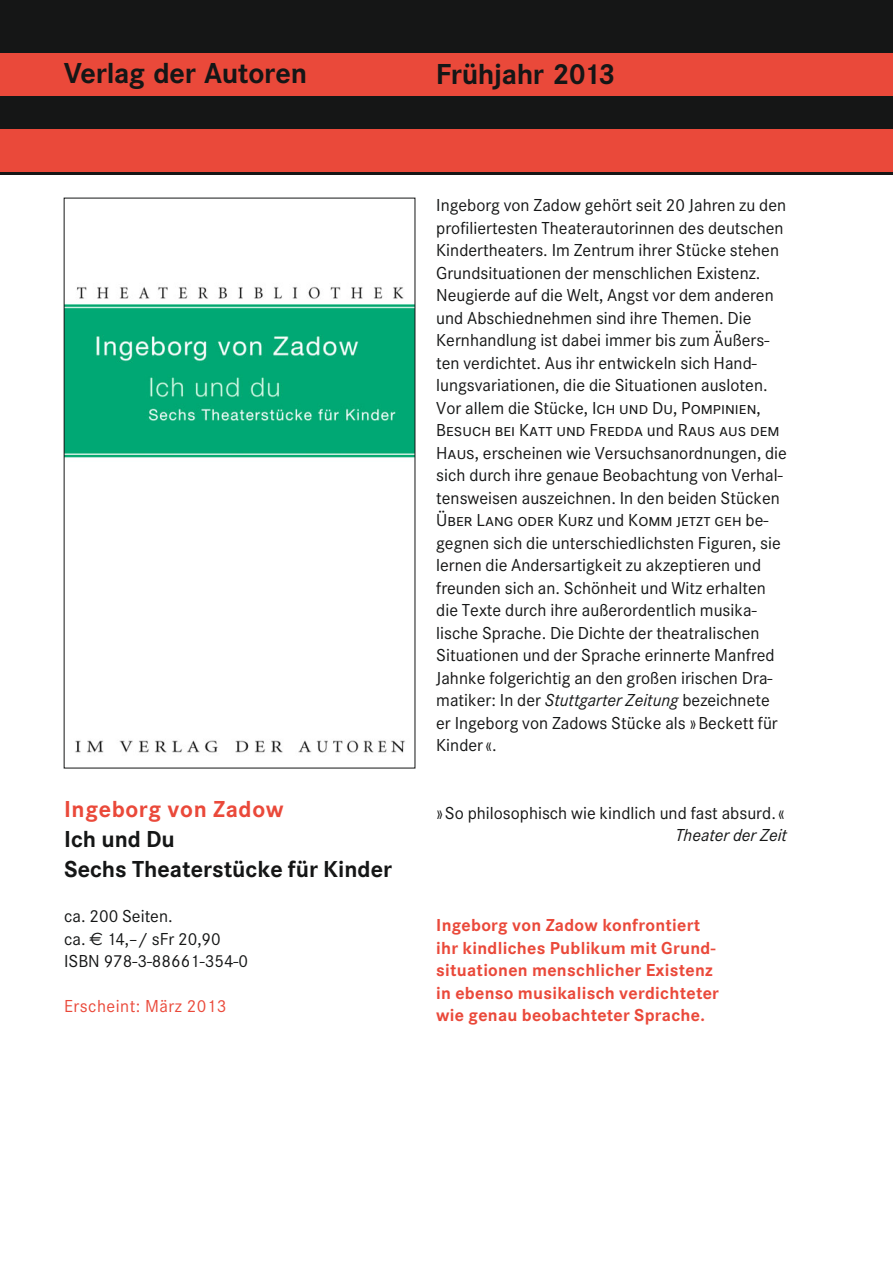
<style>
.page{position:relative;width:893px;height:1263px;background:#fff}
.page>*{position:absolute;margin:0;border:0;box-sizing:border-box;transform-origin:0 0}
.t1{font:700 30px "Corporate S";letter-spacing:-.01em;color:#151616}
.t2{font:700 24px/30px "Corporate S";color:#151616}
.t3{font:700 24px "Corporate S";letter-spacing:.025em;color:#ea493a}
.t4{font:18px/22.5px "Corporate S";color:#151616}
.t5{font:700 18px/22.5px "Corporate S";letter-spacing:.015em;color:#ea493a}
.t6{font:18px/22.5px "Corporate SSC";color:#151616}
.t7{font:18px "Corporate S";letter-spacing:.025em;color:#ea493a}
.t8{font:italic 18px "Corporate S";color:#151616}
.s1{font-family:"Euro Sans"}
.s2{font-family:"Corporate S"}
.s3{font-family:"Corporate SSC"}
.s4{font-style:italic}
</style>
<div class="page">
<div style="left:0;top:0;width:893px;height:174px;background:#151616"></div>
<div style="left:0;top:130px;width:893px;height:42px;background:#ea493a"></div>
<div style="left:0;top:53px;width:893px;height:43px;background:#ea493a"></div>
<img style="left:66px;top:286px;width:347px;height:467px">
<h1 class="t1" style="left:64px;top:61px;width:245px">Verlag der Autoren</h1>
<h1 class="t1" style="left:436px;top:62px;width:181px">Frühjahr 2013</h1>
<h2 class="t3" style="left:64px;top:800px;width:221px">Ingeborg von Zadow</h2>
<h2 class="t2" style="left:64px;top:826px;width:329px">Ich und Du<br>Sechs Theaterstücke für Kinder</h2>
<p class="t4" style="left:64px;top:906px;width:186px">ca. 200 Seiten.<br>ca. <span class="s1">€</span> 14,–/ sFr 20,90<br>ISBN 978-3-88661-354-0</p>
<p class="t7" style="left:64px;top:999px;width:164px">Erscheint: März 2013</p>
<p class="t4" style="left:436px;top:195px;width:351px">Ingeborg von Zadow gehört seit 20 Jahren zu den profiliertesten Theaterautorinnen des deutschen Kindertheaters. Im Zentrum ihrer Stücke stehen Grundsituationen der menschlichen Existenz.<br>Neugierde auf die Welt, Angst vor dem anderen und Abschiednehmen sind ihre Themen. Die Kernhandlung ist dabei immer bis zum Äußers&shy;ten verdichtet. Aus ihr entwickeln sich Hand&shy;lungsvariationen, die die Situationen ausloten.</p>
<p class="t6" style="left:436px;top:396px;width:345px"><span class="s2">Vor allem die Stücke,</span> Ich und Du, Pompinien,<br>Besuch bei Katt und Fredda <span class="s2">und</span> Raus aus dem</p>
<p class="t4" style="left:436px;top:443px;width:352px"><span class="s3">Haus</span>, erscheinen wie Versuchsanordnungen, die sich durch ihre genaue Beobachtung von Verhal&shy;tensweisen auszeichnen. In den beiden Stücken</p>
<p class="t6" style="left:436px;top:509px;width:334px">Über Lang oder Kurz <span class="s2">und</span> Komm jetzt geh <span class="s2">be-</span></p>
<p class="t4" style="left:436px;top:533px;width:346px">gegnen sich die unterschiedlichsten Figuren, sie lernen die Andersartigkeit zu akzeptieren und freunden sich an. Schönheit und Witz erhalten die Texte durch ihre außerordentlich musika&shy;lische Sprache. Die Dichte der theatralischen Situationen und der Sprache erinnerte Manfred Jahnke folgerichtig an den großen irischen Dra&shy;matiker: In der <span class="s4">Stuttgarter Zeitung</span> bezeichnete er Ingeborg von Zadows Stücke als » Beckett für Kinder «.</p>
<p class="t4" style="left:436px;top:803px;width:350px">» So philosophisch wie kindlich und fast absurd. «</p>
<p class="t8" style="left:675px;top:828px;width:113px">Theater der Zeit</p>
<p class="t5" style="left:436px;top:915px;width:284px">Ingeborg von Zadow konfrontiert ihr kindliches Publikum mit Grund&shy;situationen menschlicher Existenz in ebenso musikalisch verdichteter wie genau beobachteter Sprache.</p>
</div>
